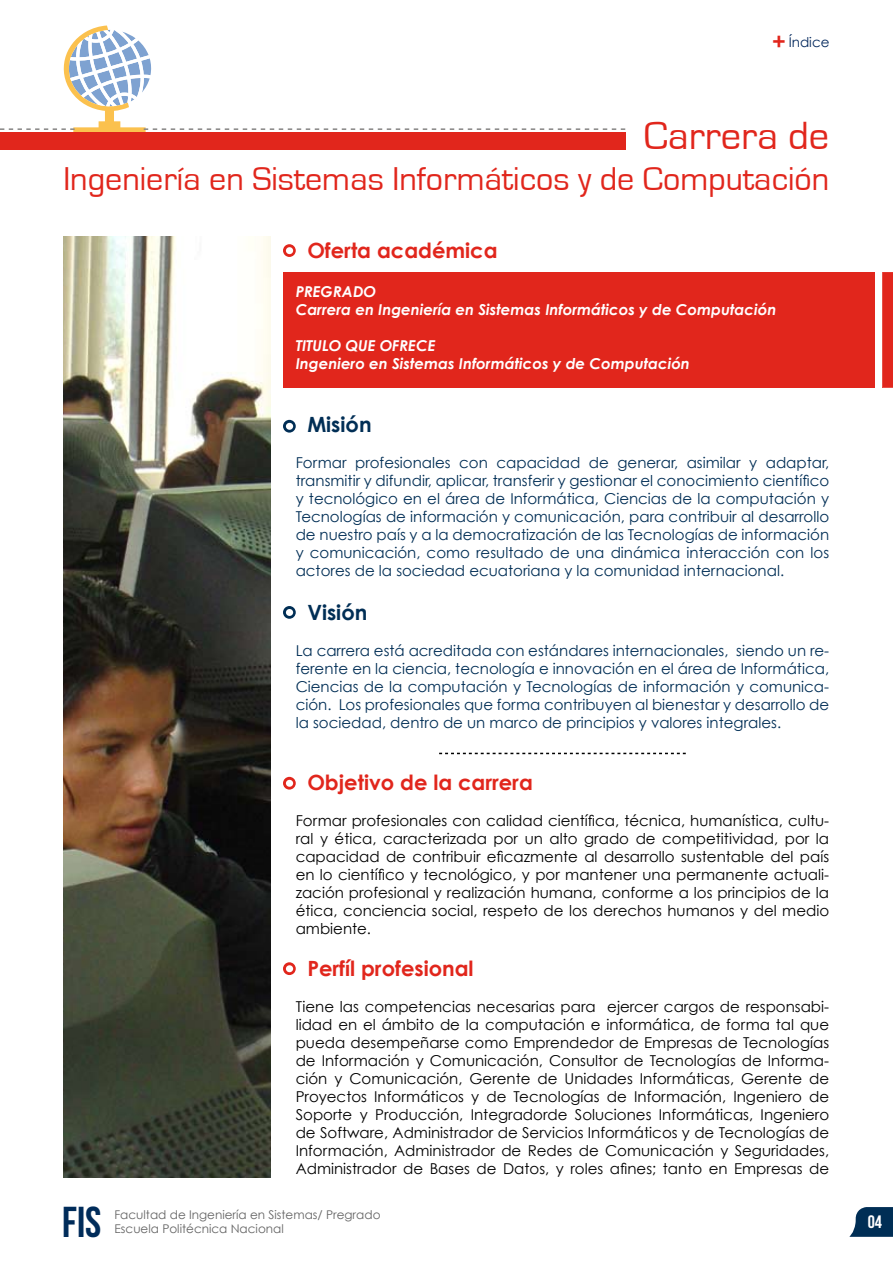
<style>
.page{position:relative;width:893px;height:1263px;background:#fff}
.page>*{position:absolute;margin:0;border:0;box-sizing:border-box;transform-origin:0 0}
.t1{font:43.2px "Bebas Neue";color:#002c5a}
.t2{font:40.5px "Eurostile";color:#e1261c}
.t3{font:34.05px "Eurostile";color:#e1261c}
.t4{font:33px "Bebas Neue";color:#e1261c}
.t5{font:700 21px "Century Gothic";color:#e1261c}
.t6{font:700 21px "Century Gothic";color:#002e55}
.t7{font:18px "Bebas Neue";color:#fff}
.t8{font:15px/18px "Century Gothic";color:#000;text-align:justify}
.t9{font:15px/18px "Century Gothic";color:#002e55;text-align:justify}
.t10{font:italic 700 15px/18px "Century Gothic";color:#fff}
.t11{font:13.5px "Century Gothic";color:#00265b}
.t12{font:12px "Century Gothic";color:#636363}
</style>
<div class="page">
<svg style="left:0;top:26px;width:625px;height:107px"></svg>
<div style="left:0;top:133px;width:625px;height:17px;background:#e1261c"></div>
<svg style="left:849px;top:1207px;width:44px;height:30px"></svg>
<svg style="left:283px;top:244px;width:13px;height:13px"></svg>
<svg style="left:283px;top:962px;width:13px;height:13px"></svg>
<svg style="left:283px;top:420px;width:13px;height:13px"></svg>
<svg style="left:283px;top:606px;width:13px;height:13px"></svg>
<div style="left:283px;top:272px;width:591px;height:115px;background:#e1261c"></div>
<svg style="left:882px;top:272px;width:11px;height:115px"></svg>
<img style="left:64px;top:236px;width:206px;height:942px">
<svg style="left:439px;top:753px;width:247px;height:1px"></svg>
<svg style="left:283px;top:777px;width:13px;height:13px"></svg>
<h3 class="t4" style="left:772px;top:23px;width:15px">+</h3>
<p class="t11" style="left:789px;top:34px;width:42px">Índice</p>
<h2 class="t2" style="left:644px;top:114px;width:187px">Carrera de</h2>
<h3 class="t3" style="left:63px;top:161px;width:767px">Ingeniería en Sistemas Informáticos y de Computación</h3>
<h3 class="t5" style="left:307px;top:237px;width:192px">Oferta académica</h3>
<p class="t10" style="left:296px;top:283px;width:482px">PREGRADO<br>Carrera en Ingeniería en Sistemas Informáticos y de Computación</p>
<p class="t10" style="left:296px;top:337px;width:396px">TITULO QUE OFRECE<br>Ingeniero en Sistemas Informáticos y de Computación</p>
<h3 class="t6" style="left:307px;top:411px;width:66px">Misión</h3>
<p class="t9" style="left:296px;top:453px;width:535px">Formar profesionales con capacidad de generar, asimilar y adaptar, transmitir y difundir, aplicar, transferir y gestionar el conocimiento científico y tecnológico en el área de Informática, Ciencias de la computación y Tecnologías de información y comunicación, para contribuir al desarrollo de nuestro país y a la democratización de las Tecnologías de información y comunicación, como resultado de una dinámica interacción con los actores de la sociedad ecuatoriana y la comunidad internacional.</p>
<h3 class="t6" style="left:307px;top:599px;width:62px">Visión</h3>
<p class="t9" style="left:296px;top:641px;width:535px">La carrera está acreditada con estándares internacionales, siendo un re&shy;ferente en la ciencia, tecnología e innovación en el área de Informática, Ciencias de la computación y Tecnologías de información y comunica&shy;ción. Los profesionales que forma contribuyen al bienestar y desarrollo de la sociedad, dentro de un marco de principios y valores integrales.</p>
<h3 class="t5" style="left:307px;top:769px;width:227px">Objetivo de la carrera</h3>
<p class="t8" style="left:296px;top:811px;width:535px">Formar profesionales con calidad científica, técnica, humanística, cultu&shy;ral y ética, caracterizada por un alto grado de competitividad, por la capacidad de contribuir eficazmente al desarrollo sustentable del país en lo científico y tecnológico, y por mantener una permanente actuali&shy;zación profesional y realización humana, conforme a los principios de la ética, conciencia social, respeto de los derechos humanos y del medio ambiente.</p>
<h1 class="t1" style="left:62px;top:1199px;width:41px">FIS</h1>
<h3 class="t5" style="left:307px;top:955px;width:168px">Perfíl profesional</h3>
<p class="t8" style="left:296px;top:997px;width:535px">Tiene las competencias necesarias para ejercer cargos de responsabi&shy;lidad en el ámbito de la computación e informática, de forma tal que pueda desempeñarse como Emprendedor de Empresas de Tecnologías de Información y Comunicación, Consultor de Tecnologías de Informa&shy;ción y Comunicación, Gerente de Unidades Informáticas, Gerente de Proyectos Informáticos y de Tecnologías de Información, Ingeniero de Soporte y Producción, Integradorde Soluciones Informáticas, Ingeniero de Software, Administrador de Servicios Informáticos y de Tecnologías de Información, Administrador de Redes de Comunicación y Seguridades, Administrador de Bases de Datos, y roles afines; tanto en Empresas de</p>
<p class="t12" style="left:114px;top:1207px;width:268px">Facultad de Ingeniería en Sistemas/ Pregrado</p>
<p class="t12" style="left:114px;top:1221px;width:171px">Escuela Politécnica Nacional</p>
<p class="t7" style="left:868px;top:1212px;width:16px">04</p>
</div>
